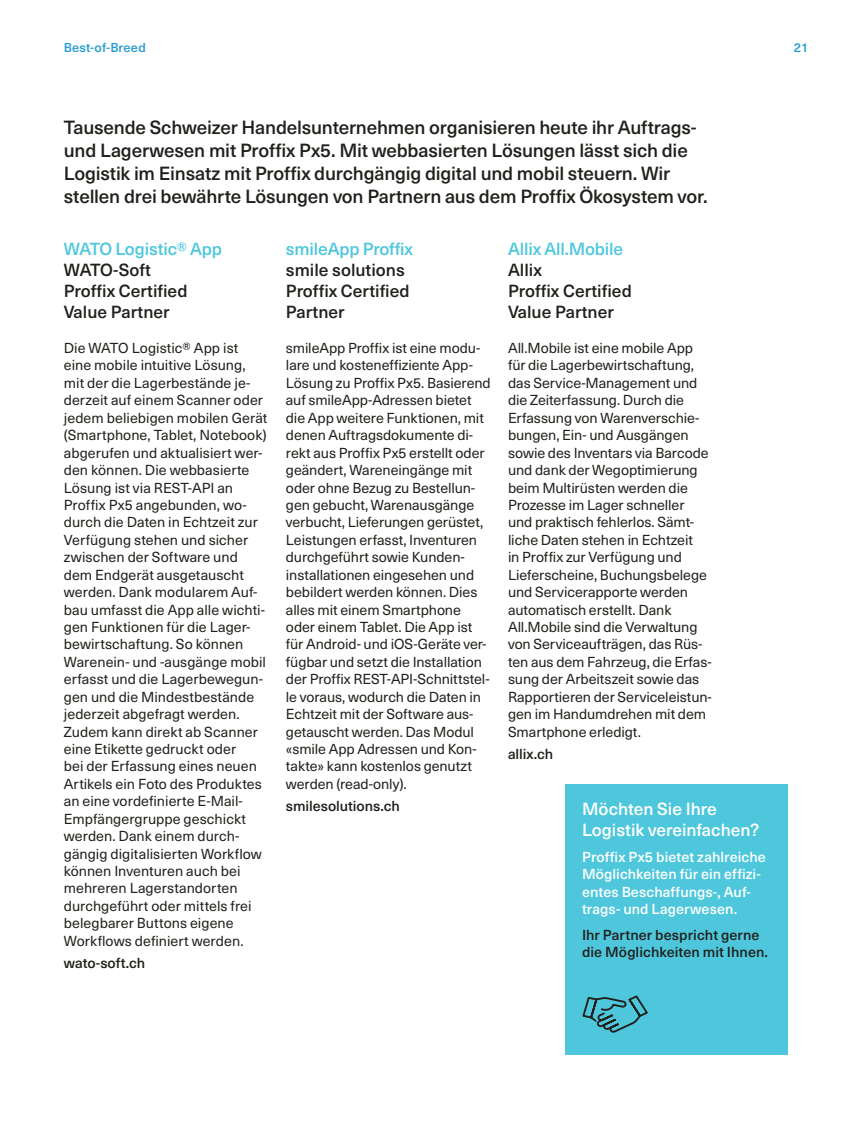
<style>
.page{position:relative;width:851px;height:1127px;background:#fff}
.page>*{position:absolute;margin:0;border:0;box-sizing:border-box;transform-origin:0 0}
.t1{font:500 18.75px/23px "Neue Haas Unica W1 G";letter-spacing:-.01em;color:#21201c}
.t2{font:500 17.25px/21px "Neue Haas Unica W1 G";color:#21201c}
.t3{font:500 17.25px "Neue Haas Unica W1 G";letter-spacing:-.01em;color:#4ec7dd}
.t4{font:500 17.25px/21px "Neue Haas Unica W1 G";color:#fff}
.t5{font:14.25px/17.4px "Neue Haas Unica W1 G";letter-spacing:-.005em;color:#21201c}
.t6{font:500 14.25px/17.4px "Neue Haas Unica W1 G";letter-spacing:.005em;color:#fff}
.t7{font:500 14.25px/17.4px "Neue Haas Unica W1 G";color:#21201c}
.t8{font:500 12.75px "Neue Haas Unica W1 G";letter-spacing:.015em;color:#259bd3}
</style>
<div class="page">
<div style="left:565px;top:784px;width:222px;height:271px;background:#4ec7dd"></div>
<svg style="left:582px;top:995px;width:66px;height:38px"></svg>
<p class="t8" style="left:64px;top:38px;width:83px">Best-of-Breed</p>
<p class="t8" style="left:793px;top:38px;width:16px">21</p>
<p class="t1" style="left:64px;top:115px;width:645px">Tausende Schweizer Handelsunternehmen organisieren heute ihr Auftrags&shy;und Lagerwesen mit Proffix Px5. Mit webbasierten Lösungen lässt sich die Logistik im Einsatz mit Proffix durchgängig digital und mobil steuern. Wir stellen drei bewährte Lösungen von Partnern aus dem Proffix Ökosystem vor.</p>
<p class="t3" style="left:64px;top:236px;width:160px">WATO Logistic® App</p>
<p class="t2" style="left:64px;top:258px;width:125px">WATO-Soft<br>Proffix Certified<br>Value Partner</p>
<p class="t5" style="left:64px;top:338px;width:205px">Die WATO Logistic® App ist eine mobile intuitive Lösung, mit der die Lagerbestände je&shy;derzeit auf einem Scanner oder jedem beliebigen mobilen Gerät (Smartphone, Tablet, Notebook) abgerufen und aktualisiert wer&shy;den können. Die webbasierte<br>Lösung ist via REST-API an<br>Proffix Px5 angebunden, wo&shy;durch die Daten in Echtzeit zur<br>Verfügung stehen und sicher zwischen der Software und dem Endgerät ausgetauscht werden. Dank modularem Auf&shy;bau umfasst die App alle wichti&shy;gen Funktionen für die Lager&shy;bewirtschaftung. So können<br>Warenein- und -ausgänge mobil erfasst und die Lagerbewegun&shy;gen und die Mindestbestände jederzeit abgefragt werden.<br>Zudem kann direkt ab Scanner eine Etikette gedruckt oder<br>bei der Erfassung eines neuen<br>Artikels ein Foto des Produktes an eine vordefinierte E-Mail-<br>Empfängergruppe geschickt werden. Dank einem durch&shy;gängig digitalisierten Workflow können Inventuren auch bei mehreren Lagerstandorten durchgeführt oder mittels frei belegbarer Buttons eigene<br>Workflows definiert werden.</p>
<p class="t7" style="left:64px;top:953px;width:83px">wato-soft.ch</p>
<p class="t3" style="left:286px;top:236px;width:129px">smileApp Proffix</p>
<p class="t2" style="left:286px;top:258px;width:125px">smile solutions<br>Proffix Certified<br>Partner</p>
<p class="t5" style="left:286px;top:338px;width:206px">smileApp Proffix ist eine modu&shy;lare und kosteneffiziente App-<br>Lösung zu Proffix Px5. Basierend auf smileApp-Adressen bietet die App weitere Funktionen, mit denen Auftragsdokumente di&shy;rekt aus Proffix Px5 erstellt oder geändert, Wareneingänge mit oder ohne Bezug zu Bestellun&shy;gen gebucht, Warenausgänge verbucht, Lieferungen gerüstet,<br>Leistungen erfasst, Inventuren durchgeführt sowie Kunden&shy;installationen eingesehen und bebildert werden können. Dies alles mit einem Smartphone oder einem Tablet. Die App ist für Android- und iOS-Geräte ver&shy;fügbar und setzt die Installation der Proffix REST-API-Schnittstel&shy;le voraus, wodurch die Daten in<br>Echtzeit mit der Software aus&shy;getauscht werden. Das Modul «smile App Adressen und Kon&shy;takte» kann kostenlos genutzt werden (read-only).</p>
<p class="t7" style="left:286px;top:796px;width:116px">smilesolutions.ch</p>
<p class="t4" style="left:582px;top:797px;width:179px">Möchten Sie Ihre<br>Logistik vereinfachen?</p>
<p class="t6" style="left:582px;top:847px;width:185px">Proffix Px5 bietet zahlreiche<br>Möglichkeiten für ein effizi&shy;entes Beschaffungs-, Auf&shy;trags- und Lagerwesen.</p>
<p class="t7" style="left:582px;top:925px;width:187px">Ihr Partner bespricht gerne die Möglichkeiten mit Ihnen.</p>
<p class="t3" style="left:508px;top:236px;width:117px">Allix All.Mobile</p>
<p class="t2" style="left:508px;top:258px;width:125px">Allix<br>Proffix Certified<br>Value Partner</p>
<p class="t5" style="left:508px;top:338px;width:205px">All.Mobile ist eine mobile App für die Lagerbewirtschaftung, das Service-Management und die Zeiterfassung. Durch die<br>Erfassung von Warenverschie&shy;bungen, Ein- und Ausgängen sowie des Inventars via Barcode und dank der Wegoptimierung beim Multirüsten werden die<br>Prozesse im Lager schneller und praktisch fehlerlos. Sämt&shy;liche Daten stehen in Echtzeit<br>in Proffix zur Verfügung und<br>Lieferscheine, Buchungsbelege und Servicerapporte werden automatisch erstellt. Dank<br>All.Mobile sind die Verwaltung von Serviceaufträgen, das Rüs&shy;ten aus dem Fahrzeug, die Erfas&shy;sung der Arbeitszeit sowie das<br>Rapportieren der Serviceleistun&shy;gen im Handumdrehen mit dem<br>Smartphone erledigt.</p>
<p class="t7" style="left:508px;top:744px;width:47px">allix.ch</p>
</div>
